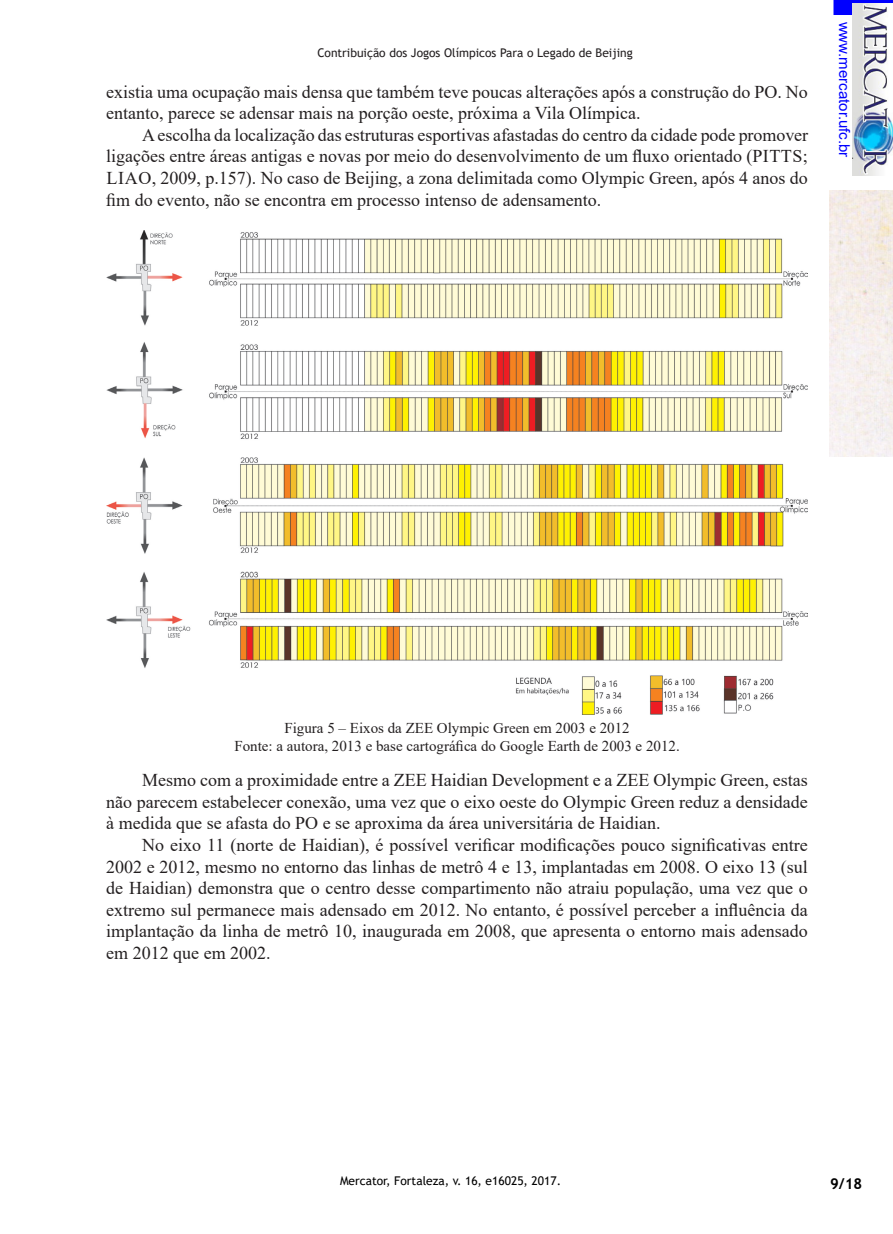
<style>
.page{position:relative;width:893px;height:1234px;background:#fff}
.page>*{position:absolute;margin:0;border:0;box-sizing:border-box;transform-origin:0 0}
.t1{font:18px/21.6px "Times New Roman";color:#231f20;text-align:justify}
.LEGENDA{font:15px "Times New Roman";color:#231f20}
.t2{font:15px "Arial";color:#00f}
.t3{font:700 15px "Trebuchet MS";color:#000}
.t4{font:12px "Trebuchet MS";color:#231f20}
.t5{font:12px "Trebuchet MS";color:#000}
</style>
<div class="page">
<img style="left:829px;top:190px;width:64px;height:266px">
<div style="left:833px;top:0;width:60px;height:15px;background:#00f"></div>
<img style="left:853px;top:3px;width:40px;height:173px">
<img style="left:106px;top:230px;width:702px;height:484px">
<p class="t4" style="left:317px;top:45px;width:317px">Contribuição dos Jogos Olímpicos Para o Legado de Beijing</p>
<p class="t1" style="left:106px;top:80px;width:703px">existia uma ocupação mais densa que também teve poucas alterações após a construção do PO. No entanto, parece se adensar mais na porção oeste, próxima a Vila Olímpica.</p>
<p class="t1" style="left:106px;top:123px;width:703px;text-indent:36px">A escolha da localização das estruturas esportivas afastadas do centro da cidade pode promover ligações entre áreas antigas e novas por meio do desenvolvimento de um fluxo orientado (PITTS; LIAO, 2009, p.157). No caso de Beijing, a zona delimitada como Olympic Green, após 4 anos do fim do evento, não se encontra em processo intenso de adensamento.</p>
<p class="t2" style="left:855px;top:21px;width:138px;rotate:90deg">www.mercator.ufc.br</p>
<p class="LEGENDA" style="left:284px;top:717px;width:347px">Figura 5 – Eixos da ZEE Olympic Green em 2003 e 2012</p>
<p class="LEGENDA" style="left:234px;top:735px;width:447px">Fonte: a autora, 2013 e base cartográfica do Google Earth de 2003 e 2012.</p>
<p class="t1" style="left:106px;top:768px;width:703px;text-indent:36px">Mesmo com a proximidade entre a ZEE Haidian Development e a ZEE Olympic Green, estas não parecem estabelecer conexão, uma vez que o eixo oeste do Olympic Green reduz a densidade à medida que se afasta do PO e se aproxima da área universitária de Haidian.</p>
<p class="t1" style="left:106px;top:833px;width:703px;text-indent:36px">No eixo 11 (norte de Haidian), é possível verificar modificações pouco significativas entre 2002 e 2012, mesmo no entorno das linhas de metrô 4 e 13, implantadas em 2008. O eixo 13 (sul de Haidian) demonstra que o centro desse compartimento não atraiu população, uma vez que o extremo sul permanece mais adensado em 2012. No entanto, é possível perceber a influência da implantação da linha de metrô 10, inaugurada em 2008, que apresenta o entorno mais adensado em 2012 que em 2002.</p>
<p class="t5" style="left:340px;top:1172px;width:223px">Mercator, Fortaleza, v. 16, e16025, 2017.</p>
<p class="t3" style="left:830px;top:1173px;width:34px">9/18</p>
</div>
